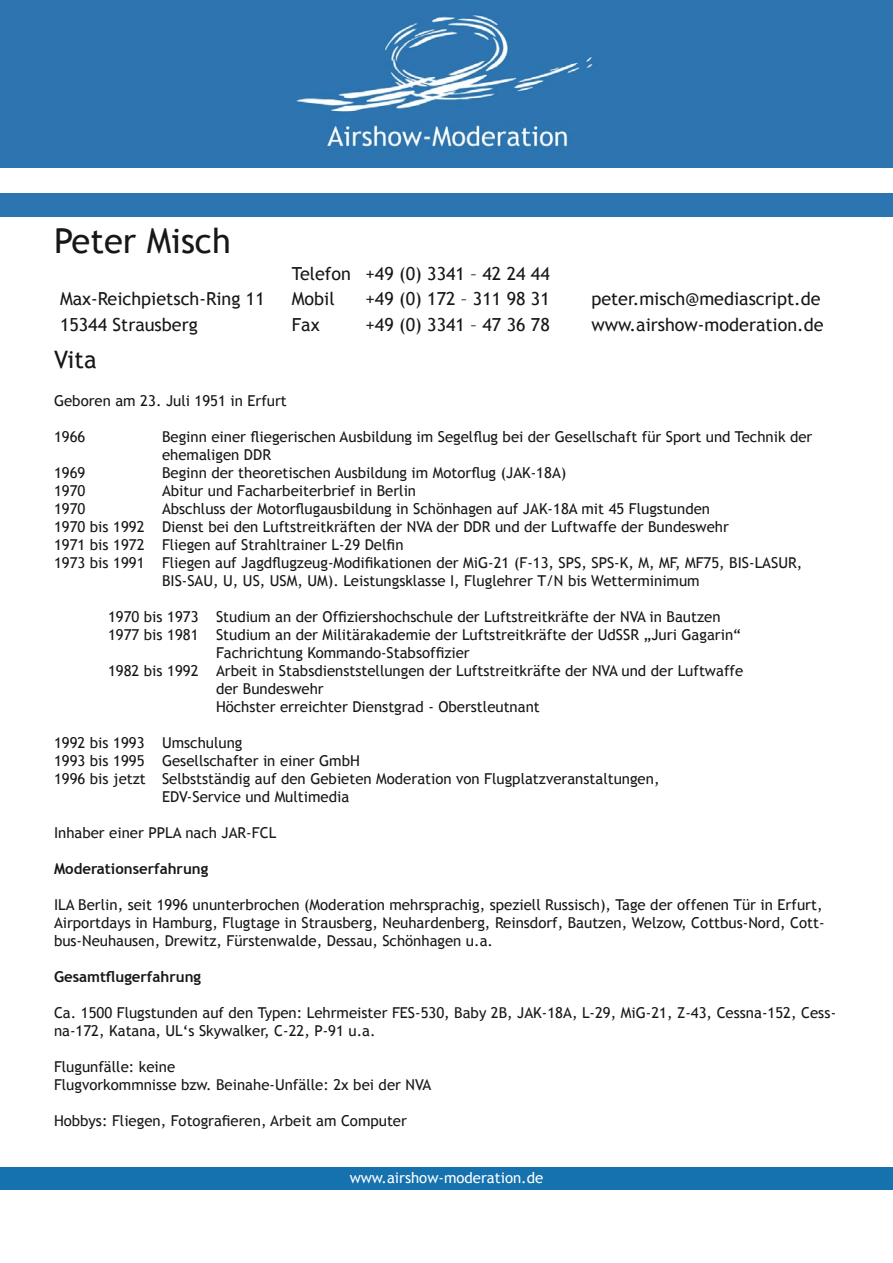
<style>
.page{position:relative;width:893px;height:1263px;background:#fff}
.page>*{position:absolute;margin:0;border:0;box-sizing:border-box;transform-origin:0 0}
.t1{font:34.5px "Trebuchet MS";color:#181715}
.t2{font:24px "Trebuchet MS";color:#181715}
.t3{font:18px "Trebuchet MS";color:#181715}
.t4{font:15px/18px "Trebuchet MS";color:#181715}
.t5{font:700 15px "Trebuchet MS";color:#181715}
.t6{font:15px "Trebuchet MS";color:#fff}
</style>
<div class="page">
<div style="left:0;top:0;width:893px;height:168px;background:#2c75b1"></div>
<div style="left:0;top:193px;width:893px;height:24px;background:#2c75b1"></div>
<div style="left:0;top:1167px;width:893px;height:22px;background:#1671af"></div>
<img style="left:295px;top:14px;width:299px;height:134px">
<p class="t1" style="left:54px;top:220px;width:178px">Peter Misch</p>
<p class="t3" style="left:292px;top:263px;width:61px">Telefon</p>
<p class="t3" style="left:365px;top:263px;width:186px">+49 (0) 3341 – 42 24 44</p>
<p class="t3" style="left:60px;top:288px;width:206px">Max-Reichpietsch-Ring 11</p>
<p class="t3" style="left:292px;top:288px;width:44px">Mobil</p>
<p class="t3" style="left:365px;top:288px;width:186px">+49 (0) 172 – 311 98 31</p>
<p class="t3" style="left:591px;top:288px;width:231px">peter.misch@mediascript.de</p>
<p class="t3" style="left:60px;top:314px;width:139px">15344 Strausberg</p>
<p class="t3" style="left:292px;top:314px;width:29px">Fax</p>
<p class="t3" style="left:365px;top:314px;width:186px">+49 (0) 3341 – 47 36 78</p>
<p class="t3" style="left:591px;top:314px;width:234px">www.airshow-moderation.de</p>
<p class="t2" style="left:54px;top:345px;width:44px">Vita</p>
<p class="t4" style="left:54px;top:392px;width:234px">Geboren am 23. Juli 1951 in Erfurt</p>
<p class="t4" style="left:54px;top:428px;width:33px">1966</p>
<p class="t4" style="left:162px;top:428px;width:652px">Beginn einer fliegerischen Ausbildung im Segelflug bei der Gesellschaft für Sport und Technik der</p>
<p class="t4" style="left:162px;top:446px;width:111px">ehemaligen DDR</p>
<p class="t4" style="left:54px;top:464px;width:33px">1969</p>
<p class="t4" style="left:162px;top:464px;width:406px">Beginn der theoretischen Ausbildung im Motorflug (JAK-18A)</p>
<p class="t4" style="left:54px;top:482px;width:33px">1970</p>
<p class="t4" style="left:162px;top:482px;width:256px">Abitur und Facharbeiterbrief in Berlin</p>
<p class="t4" style="left:54px;top:500px;width:33px">1970</p>
<p class="t4" style="left:162px;top:500px;width:549px">Abschluss der Motorflugausbildung in Schönhagen auf JAK-18A mit 45 Flugstunden</p>
<p class="t4" style="left:54px;top:518px;width:676px">1970 bis 1992 Dienst bei den Luftstreitkräften der NVA der DDR und der Luftwaffe der Bundeswehr</p>
<p class="t4" style="left:54px;top:536px;width:351px">1971 bis 1972 Fliegen auf Strahltrainer L-29 Delfin</p>
<p class="t4" style="left:54px;top:554px;width:750px;text-align:center">1973 bis 1991 Fliegen auf Jagdflugzeug-Modifikationen der MiG-21 (F-13, SPS, SPS-K, M, MF, MF75, BIS-LASUR,<br>BIS-SAU, U, US, USM, UM). Leistungsklasse I, Fluglehrer T/N bis Wetterminimum</p>
<p class="t4" style="left:108px;top:608px;width:614px">1970 bis 1973 Studium an der Offiziershochschule der Luftstreitkräfte der NVA in Bautzen</p>
<p class="t4" style="left:108px;top:626px;width:634px">1977 bis 1981 Studium an der Militärakademie der Luftstreitkräfte der UdSSR „Juri Gagarin“</p>
<p class="t4" style="left:216px;top:644px;width:255px">Fachrichtung Kommando-Stabsoffizier</p>
<p class="t4" style="left:108px;top:662px;width:637px">1982 bis 1992 Arbeit in Stabsdienststellungen der Luftstreitkräfte der NVA und der Luftwaffe</p>
<p class="t4" style="left:216px;top:680px;width:109px">der Bundeswehr</p>
<p class="t4" style="left:216px;top:698px;width:325px">Höchster erreichter Dienstgrad - Oberstleutnant</p>
<p class="t4" style="left:54px;top:734px;width:190px">1992 bis 1993 Umschulung</p>
<p class="t4" style="left:54px;top:752px;width:307px">1993 bis 1995 Gesellschafter in einer GmbH</p>
<p class="t4" style="left:54px;top:770px;width:607px">1996 bis jetzt Selbstständig auf den Gebieten Moderation von Flugplatzveranstaltungen,</p>
<p class="t4" style="left:162px;top:788px;width:189px">EDV-Service und Multimedia</p>
<p class="t4" style="left:54px;top:824px;width:224px">Inhaber einer PPLA nach JAR-FCL</p>
<p class="t5" style="left:54px;top:859px;width:156px">Moderationserfahrung</p>
<p class="t4" style="left:54px;top:896px;width:772px">ILA Berlin, seit 1996 ununterbrochen (Moderation mehrsprachig, speziell Russisch), Tage der offenen Tür in Erfurt,<br>Airportdays in Hamburg, Flugtage in Strausberg, Neuhardenberg, Reinsdorf, Bautzen, Welzow, Cottbus-Nord, Cott&shy;bus-Neuhausen, Drewitz, Fürstenwalde, Dessau, Schönhagen u.a.</p>
<p class="t5" style="left:54px;top:967px;width:149px">Gesamtflugerfahrung</p>
<p class="t4" style="left:54px;top:1004px;width:784px">Ca. 1500 Flugstunden auf den Typen: Lehrmeister FES-530, Baby 2B, JAK-18A, L-29, MiG-21, Z-43, Cessna-152, Cess&shy;na-172, Katana, UL‘s Skywalker, C-22, P-91 u.a.</p>
<p class="t4" style="left:54px;top:1058px;width:123px">Flugunfälle: keine</p>
<p class="t4" style="left:54px;top:1076px;width:379px">Flugvorkommnisse bzw. Beinahe-Unfälle: 2x bei der NVA</p>
<p class="t4" style="left:54px;top:1112px;width:354px">Hobbys: Fliegen, Fotografieren, Arbeit am Computer</p>
<p class="t6" style="left:350px;top:1169px;width:195px">www.airshow-moderation.de</p>
</div>
